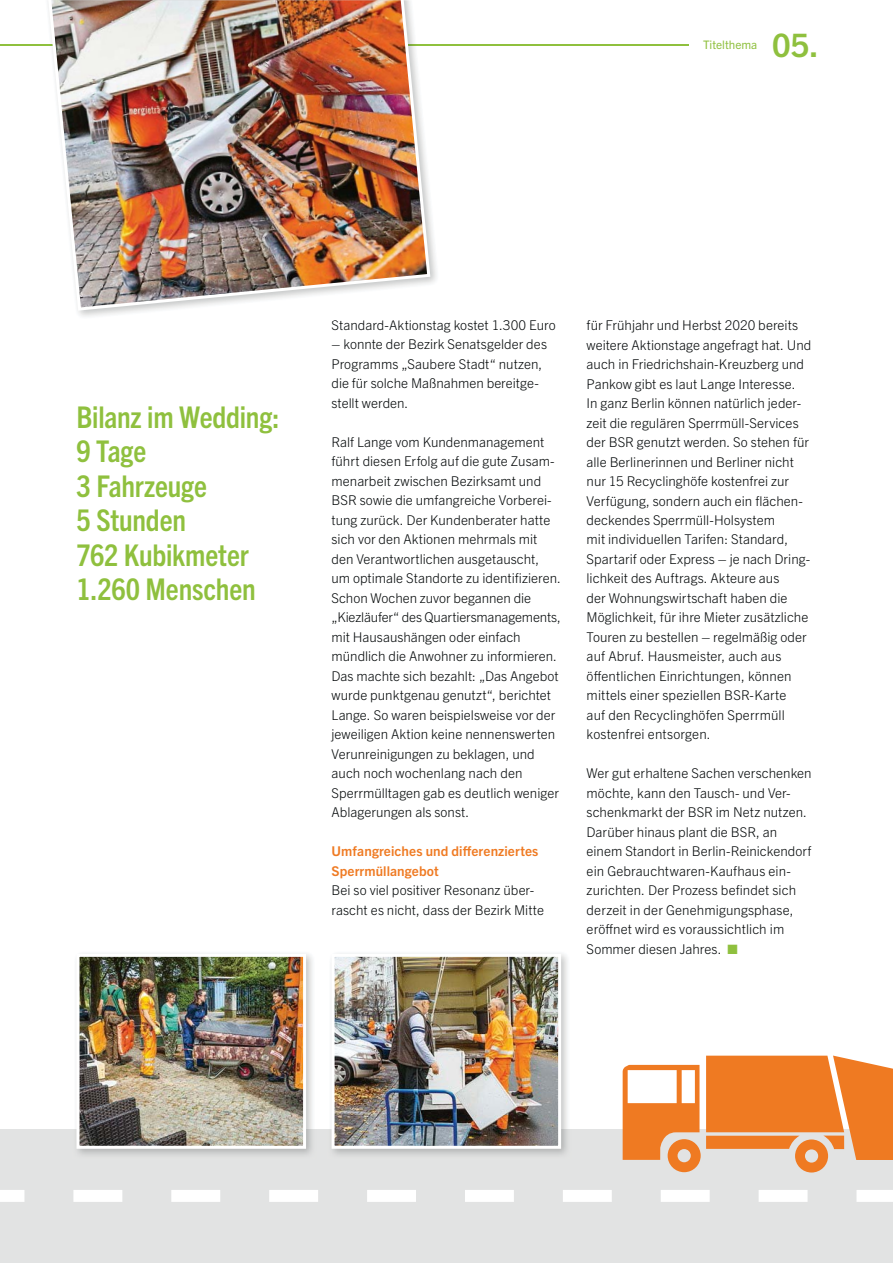
<style>
.page{position:relative;width:893px;height:1263px;background:#fff}
.page>*{position:absolute;margin:0;border:0;box-sizing:border-box;transform-origin:0 0}
.t1{font:700 32.4px "Trade Gothic Next LT Pro";color:#8fc03e}
.t2{font:700 condensed 30px/34.5px "Trade Gothic Next LT Pro";letter-spacing:-.005em;color:#8fc03e}
.t3{font:300 13.5px/19.5px "Trade Gothic Next LT Pro";color:#040809}
.t4{font:700 13.5px/19.5px "Trade Gothic Next LT Pro";letter-spacing:.005em;color:#ef7a22}
.t5{font:11.7px "Trade Gothic Next LT Pro";color:#8fc03e}
</style>
<div class="page">
<div style="left:0;top:1129px;width:893px;height:134px;background:#e2e3e3"></div>
<svg style="left:0;top:1190px;width:893px;height:12px"></svg>
<hr style="left:0;top:44px;width:688px;height:1px;background:#8fc03e">
<img style="left:81px;top:958px;width:221px;height:187px">
<div style="left:77px;top:954px;width:229px;height:195px;border:3px solid #fff"></div>
<img style="left:336px;top:958px;width:221px;height:187px">
<div style="left:332px;top:954px;width:229px;height:195px;border:3px solid #fff"></div>
<svg style="left:623px;top:1056px;width:270px;height:117px"></svg>
<img style="left:333px;top:320px;width:78px;height:1px">
<img style="left:45px;top:0;width:387px;height:312px">
<p class="t5" style="left:703px;top:41px;width:56px">Titelthema</p>
<h1 class="t1" style="left:772px;top:34px;width:48px">05.</h1>
<h2 class="t2" style="left:77px;top:402px;width:204px">Bilanz im Wedding:<br>9 Tage<br>3 Fahrzeuge<br>5 Stunden<br>762 Kubikmeter<br>1.260 Menschen</h2>
<p class="t3" style="left:332px;top:317px;width:226px">Standard-Aktionstag ko stet 1.300 Euro</p>
<p class="t3" style="left:332px;top:336px;width:217px">– konnte der Bezirk Senatsgelder des<br>Programms „Saubere Stadt“ nutzen, die für solche Maßnahmen bereitge&shy;stellt werden.</p>
<p class="t3" style="left:332px;top:434px;width:231px">Ralf Lange vom Kundenmanagement führt diesen Erfolg auf die gute Zusam&shy;menarbeit zwischen Bezirksamt und BSR sowie die umfangreiche Vorberei&shy;tung zurück. Der Kundenberater hatte sich vor den Aktionen mehrmals mit den Verantwortlichen ausgetauscht, um optimale Standorte zu identifizieren.<br>Schon Wochen zuvor begannen die „Kiezläufer“ des Quartiersmanagements, mit Hausaushängen oder einfach mündlich die Anwohner zu informieren.<br>Das machte sich bezahlt: „Das Angebot wurde punktgenau genutzt“, berichtet Lange. So waren beispielsweise vor der jeweiligen Aktion keine nennenswerten Verunreinigungen zu beklagen, und auch noch wochenlang nach den Sperrmülltagen gab es deutlich weniger Ab lagerungen als sonst.</p>
<p class="t4" style="left:332px;top:843px;width:208px">Umfangreiches und differenziertes<br>Sperrmüllangebot</p>
<p class="t3" style="left:332px;top:882px;width:214px">Bei so viel positiver Resonanz über&shy;rascht es nicht, dass der Bezirk Mitte</p>
<p class="t3" style="left:587px;top:317px;width:226px">für Frühjahr und Herbst 2020 bereits weitere Aktionstage angefragt hat. Und auch in Friedrichshain-Kreuzberg und Pankow gibt es laut Lange Interesse.<br>In ganz Berlin können natürlich jeder&shy;zeit die regulären Sperrmüll-Services der BSR genutzt werden. So stehen für alle Berlinerinnen und Berliner nicht nur 15 Recyclinghöfe kostenfrei zur Verfügung, sondern auch ein flächen&shy;deckendes Sperrmüll-Holsystem<br>mit individuellen Tarifen: Standard, Spartarif oder Express – je nach Dring&shy;lichkeit des Auftrags. Akteure aus<br>der Wohnungswirtschaft haben die Möglichkeit, für ihre Mieter zusätzliche Touren zu bestellen – regel mäßig oder auf Abruf. Hausmeister, auch aus öffentlichen Einrichtungen, können mittels einer speziellen BSR-Karte<br>auf den Recycling höfen Sperrmüll kostenfrei entsorgen.</p>
<p class="t3" style="left:587px;top:765px;width:227px">Wer gut erhaltene Sachen verschenken möchte, kann den Tausch- und Ver&shy;schenkmarkt der BSR im Netz nutzen.<br>Darüber hinaus plant die BSR, an einem Standort in Berlin-Reinickendorf ein Gebrauchtwaren-Kaufhaus ein&shy;zurichten. Der Prozess befindet sich derzeit in der Genehmigungsphase, eröffnet wird es voraussichtlich im Sommer diesen Jahres.</p>
</div>
